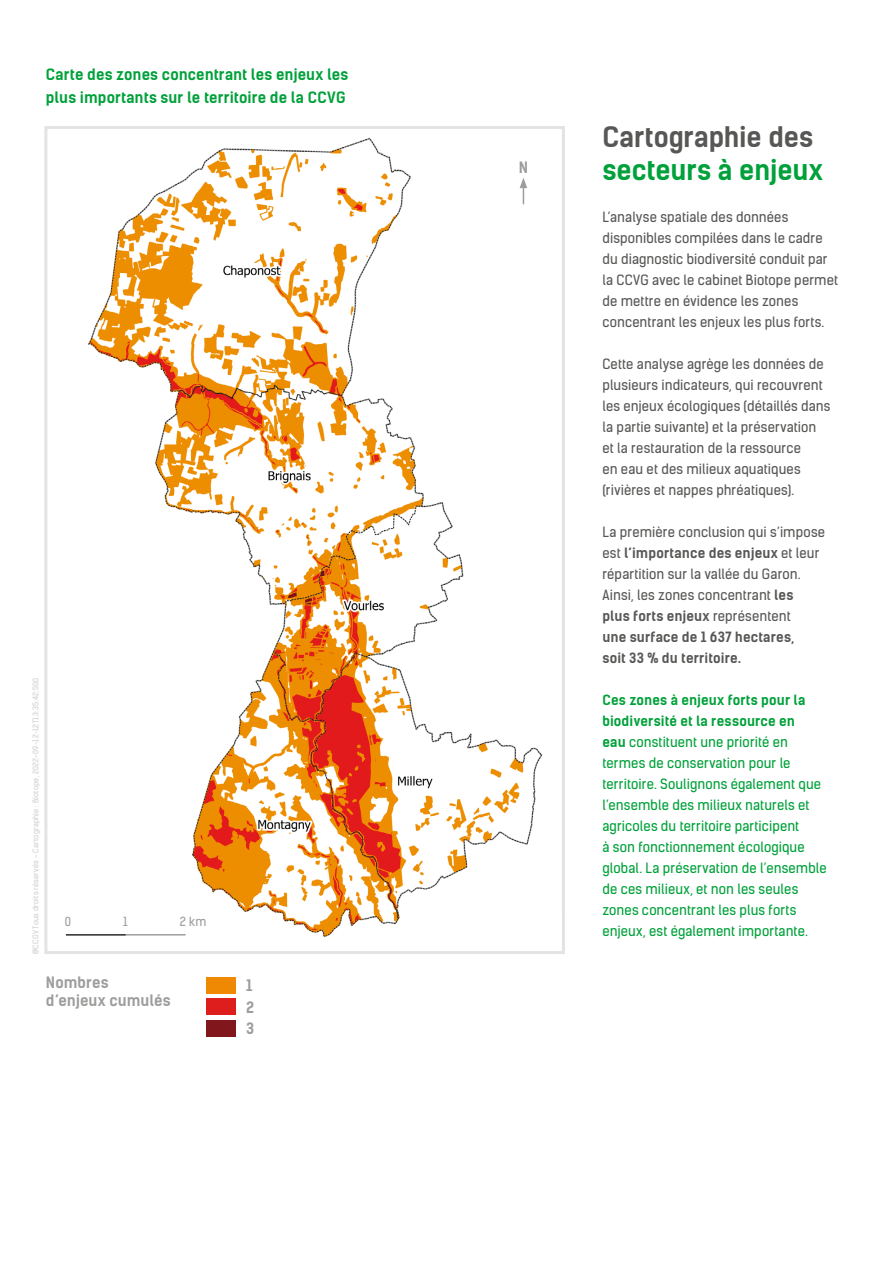
<style>
.page{position:relative;width:893px;height:1263px;background:#fff}
.page>*{position:absolute;margin:0;border:0;box-sizing:border-box;transform-origin:0 0}
.t1{font:700 27px/33px "Kelson Sans";letter-spacing:-.005em;color:#575756}
.t2{font:700 15px/22.5px "Kelson Sans";letter-spacing:.01em;color:#00a13a}
.t3{font:700 15px/18px "Kelson Sans";color:#9d9d9c}
.t4{font:13.5px/21px "Kelson Sans";letter-spacing:.01em;color:#575756}
.t5{font:13.5px/21px "Kelson Sans";letter-spacing:.01em;color:#00a13a}
.t6{font:12px "Kelson Sans";color:#9d9d9c}
.t7{font:7.5px "Kelson Sans";letter-spacing:.03em;color:#d0d0d0}
.s1{color:#00a13a}
.s2{font-weight:700}
</style>
<div class="page">
<img style="left:65px;top:137px;width:478px;height:800px">
<div style="left:44px;top:126px;width:521px;height:828px;border:3px solid #e3e3e3"></div>
<svg style="left:520px;top:178px;width:7px;height:26px"></svg>
<div style="left:484px;top:912px;width:78px;height:34px;background:#fff"></div>
<div style="left:206px;top:977px;width:29px;height:16px;background:#ef8803"></div>
<div style="left:206px;top:999px;width:29px;height:16px;background:#de1e1d"></div>
<div style="left:206px;top:1020px;width:29px;height:17px;background:#81171c"></div>
<hr style="left:66px;top:934px;width:120px;height:1px;background:#9d9d9c">
<hr style="left:66px;top:934px;width:60px;height:1px;background:#3c3c3b">
<p class="t2" style="left:46px;top:64px;width:304px">Carte des zones concentrant les enjeux les plus importants sur le territoire de la CCVG</p>
<p class="t7" style="left:31px;top:954px;width:278px;rotate:-90deg">@CCGV Tous droits réservés - Cartographie : Biotope, 2022-09-12-12T13:35:42:500</p>
<p class="t6" style="left:65px;top:915px;width:8px">0</p>
<p class="t6" style="left:123px;top:915px;width:6px">1</p>
<p class="t6" style="left:180px;top:915px;width:28px">2 km</p>
<p class="t3" style="left:46px;top:974px;width:126px">Nombres d’enjeux cumulés</p>
<p class="t3" style="left:246px;top:976px;width:8px">1</p>
<p class="t3" style="left:246px;top:998px;width:10px">2</p>
<p class="t3" style="left:246px;top:1020px;width:10px">3</p>
<p class="t3" style="left:519px;top:158px;width:11px">N</p>
<p class="t1" style="left:602px;top:120px;width:222px">Cartographie des <span class="s1">secteurs à enjeux</span></p>
<p class="t4" style="left:602px;top:207px;width:237px">L’analyse spatiale des données disponibles compilées dans le cadre du diagnostic biodiversité conduit par la CCVG avec le cabinet Biotope permet de mettre en évidence les zones concentrant les enjeux les plus forts.</p>
<p class="t4" style="left:602px;top:354px;width:230px">Cette analyse agrège les données de plusieurs indicateurs, qui recouvrent les enjeux écologiques (détaillés dans la partie suivante) et la préservation et la restauration de la ressource<br>en eau et des milieux aquatiques (rivières et nappes phréatiques).</p>
<p class="t4" style="left:602px;top:522px;width:224px">La première conclusion qui s’impose est <span class="s2">l’importance des enjeux</span> et leur répartition sur la vallée du Garon.<br>Ainsi, les zones concentrant <span class="s2">les<br>plus forts enjeux</span> représentent<br><span class="s2">une surface de 1 637 hectares,<br>soit 33 % du territoire.</span></p>
<p class="t5" style="left:602px;top:690px;width:226px"><span class="s2">Ces zones à enjeux forts pour la biodiversité et la ressource en<br>eau</span> constituent une priorité en termes de conservation pour le territoire. Soulignons également que l’ensemble des milieux naturels et agricoles du territoire participent<br>à son fonctionnement écologique global. La préservation de l’ensemble de ces milieux, et non les seules zones concentrant les plus forts enjeux, est également importante.</p>
</div>
